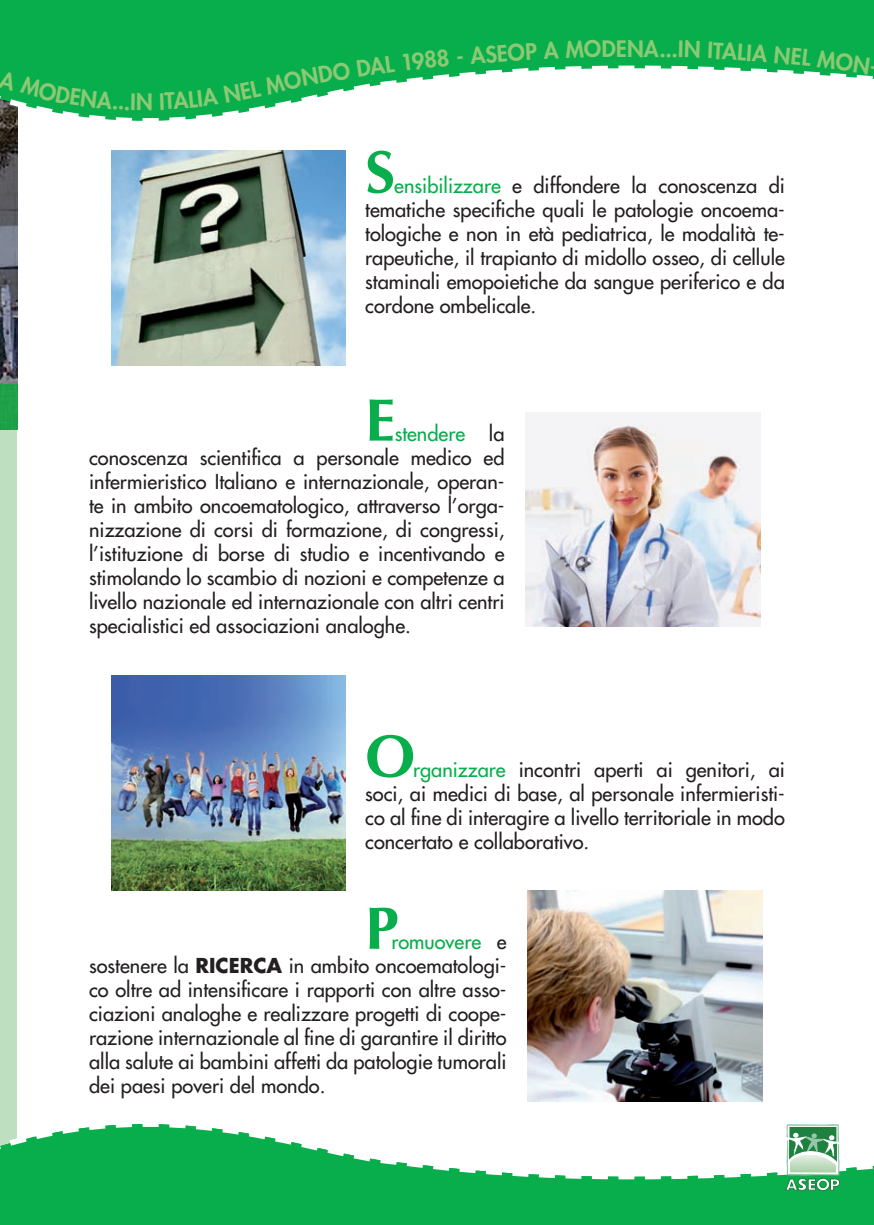
<style>
.page{position:relative;width:874px;height:1225px;background:#fff}
.page>*{position:absolute;margin:0;border:0;box-sizing:border-box;transform-origin:0 0}
.t1{font:700 60px "Optima";color:#08ae4c}
.t2{font:800 22px "Futura Std";color:#8cc974}
.t3{font:500 20px/24px "Futura Std";color:#231f20;text-align:justify}
.s1{color:#08ae4c}
.s2{font-weight:700}
</style>
<div class="page">
<div style="left:0;top:0;width:17px;height:1225px;background:#bee0c0"></div>
<img style="left:0;top:154px;width:17px;height:276px">
<img style="left:111px;top:154px;width:234px;height:211px">
<img style="left:111px;top:676px;width:234px;height:214px">
<img style="left:527px;top:890px;width:235px;height:201px">
<svg style="left:0;top:0;width:873px;height:154px;background:#29b765"></svg>
<svg style="left:0;top:1091px;width:873px;height:134px;background:#28b562"></svg>
<img style="left:525px;top:413px;width:235px;height:213px">
<svg style="left:0;top:1097px;width:873px;height:94px"></svg>
<svg style="left:0;top:40px;width:874px;height:107px"></svg>
<p class="t2" style="left:136px;top:91px;width:18px">N</p>
<p class="t2" style="left:616px;top:38px;width:29px">EN</p>
<p class="t2" style="left:644px;top:38px;width:35px;rotate:1deg">A...</p>
<h1 class="t1" style="left:365px;top:137px;width:31px">S</h1>
<p class="t3" style="left:365px;top:174px;width:421px;text-indent:29px"><span class="s1">ensibilizzare</span> e diffondere la conoscenza di tematiche specifiche quali le patologie oncoema&shy;tologiche e non in età pediatrica, le modalità te&shy;rapeutiche, il trapianto di midollo osseo, di cellule staminali emopoietiche da sangue periferico e da cordone ombelicale.</p>
<h1 class="t1" style="left:365px;top:385px;width:31px">E</h1>
<p class="t3" style="left:89px;top:422px;width:417px;text-indent:305px"><span class="s1">stendere</span> la conoscenza scientifica a personale medico ed infermieristico Italiano e internazionale, operan&shy;te in ambito oncoematologico, attraverso l’orga&shy;nizzazione di corsi di formazione, di congressi, l’istituzione di borse di studio e incentivando e stimolando lo scambio di nozioni e competenze a livello nazionale ed internazionale con altri centri specialistici ed associazioni analoghe.</p>
<h1 class="t1" style="left:365px;top:721px;width:51px">O</h1>
<p class="t3" style="left:365px;top:758px;width:421px;text-indent:48px"><span class="s1">rganizzare</span> incontri aperti ai genitori, ai soci, ai medici di base, al personale infermieristi&shy;co al fine di interagire a livello territoriale in modo concertato e collaborativo.</p>
<h1 class="t1" style="left:365px;top:893px;width:35px">P</h1>
<p class="t3" style="left:89px;top:930px;width:419px;text-indent:302px"><span class="s1">romuovere</span> e sostenere la <span class="s2">RICERCA</span> in ambito oncoematologi&shy;co oltre ad intensificare i rapporti con altre asso&shy;ciazioni analoghe e realizzare progetti di coope&shy;razione internazionale al fine di garantire il diritto alla salute ai bambini affetti da patologie tumorali dei paesi poveri del mondo.</p>
</div>
